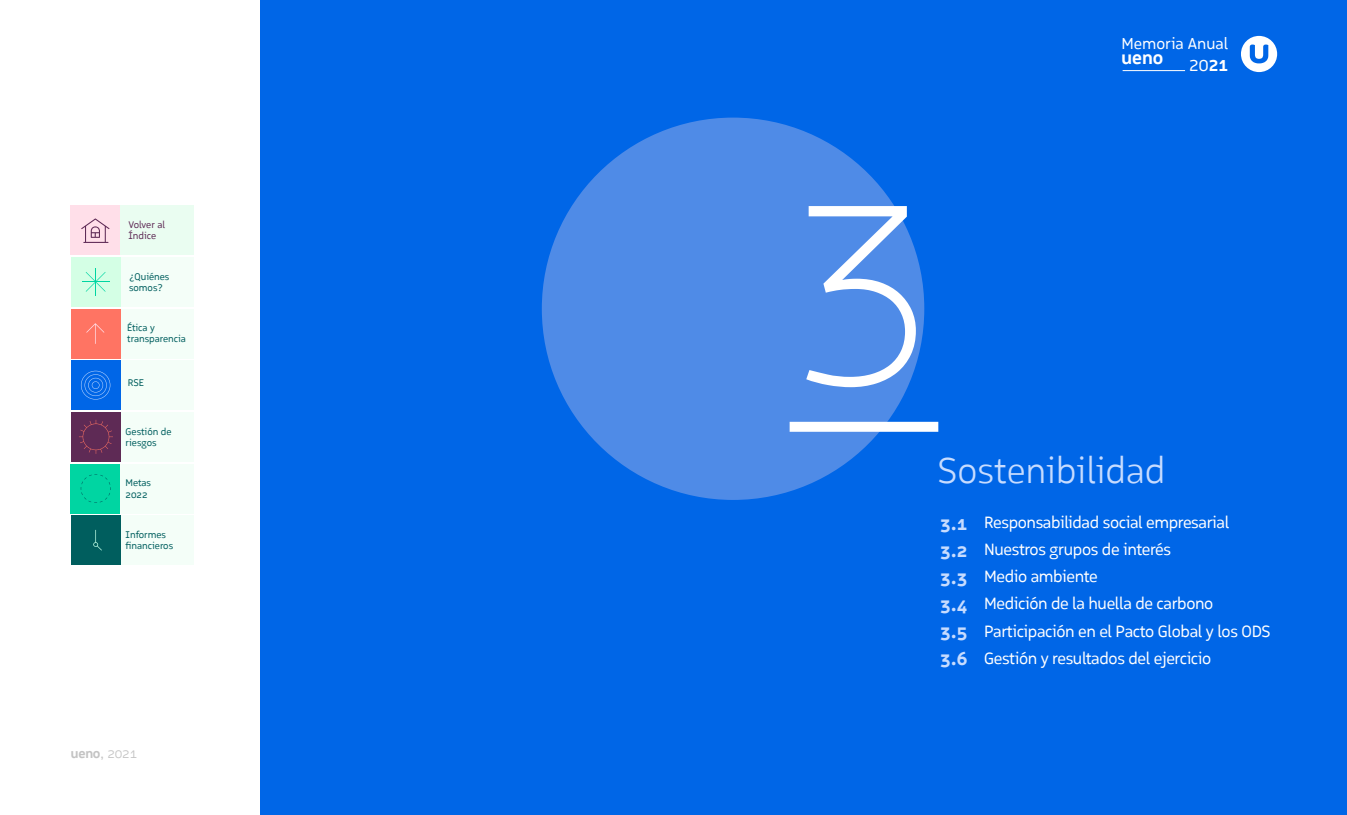
<style>
.page{position:relative;width:1347px;height:815px;background:#fff}
.page>*{position:absolute;margin:0;border:0;box-sizing:border-box;transform-origin:0 0}
.t1{font:100 264px "Ueno Logical";color:#fff}
.t2{font:300 37.12px "Ueno Logical";color:#c7dcff}
.t3{font:700 19.25px/27.1px "Ueno Logical";color:#c7dcff;text-align:justify}
.t4{font:700 19.12px "Ueno Logical";color:#fff}
.t5{font:16.88px/27.1px "Ueno Logical";letter-spacing:-.02em;color:#fff}
.t6{font:16.38px "Ueno Logical";color:#fff}
.t7{font:16.25px "Ueno Logical";color:#fff;scale:1.08 1}
.t8{font:300 13.75px "Ueno Logical";color:#c3c3c3}
.t9{font:10px/11.2px "Ueno Logical";color:#005e5e}
.t10{font:10px/11.2px "Ueno Logical";color:#5e2a55}
.s1{font-weight:700}
</style>
<div class="page">
<div style="left:260px;top:0;width:1086px;height:815px;background:#0066e7"></div>
<div style="left:542px;top:118px;width:382px;height:382px;background:#4f8be7;border-radius:50%"></div>
<hr style="left:1122px;top:70px;width:63px;height:1px;background:#fff">
<svg style="left:1241px;top:36px;width:36px;height:36px"></svg>
<div style="left:120px;top:205px;width:73px;height:50px;background:#eafdf1"></div>
<div style="left:71px;top:205px;width:49px;height:50px;background:#ffdfe9"></div>
<svg style="left:81px;top:218px;width:28px;height:25px"></svg>
<div style="left:120px;top:361px;width:73px;height:49px;background:#f4fef8"></div>
<div style="left:71px;top:361px;width:49px;height:49px;background:#0066e7"></div>
<svg style="left:81px;top:371px;width:29px;height:29px"></svg>
<div style="left:120px;top:257px;width:73px;height:49px;background:#f4fef8"></div>
<div style="left:71px;top:257px;width:49px;height:49px;background:#d4ffe5"></div>
<svg style="left:82px;top:268px;width:27px;height:28px"></svg>
<div style="left:120px;top:412px;width:73px;height:49px;background:#f4fef8"></div>
<div style="left:71px;top:412px;width:49px;height:49px;background:#5e2a55"></div>
<svg style="left:79px;top:420px;width:34px;height:34px"></svg>
<div style="left:120px;top:464px;width:73px;height:49px;background:#f4fef8"></div>
<div style="left:71px;top:464px;width:49px;height:49px;background:#00d5a2"></div>
<svg style="left:81px;top:474px;width:30px;height:29px"></svg>
<div style="left:120px;top:309px;width:73px;height:49px;background:#f4fef8"></div>
<div style="left:71px;top:309px;width:49px;height:49px;background:#ff7463"></div>
<svg style="left:86px;top:323px;width:18px;height:21px"></svg>
<div style="left:120px;top:516px;width:73px;height:49px;background:#f4fef8"></div>
<div style="left:71px;top:516px;width:49px;height:49px;background:#005e5e"></div>
<svg style="left:93px;top:530px;width:9px;height:21px"></svg>
<p class="t10" style="left:128px;top:219px;width:38px">Volver al<br>Índice</p>
<p class="t9" style="left:129px;top:271px;width:42px">¿Quiénes somos?</p>
<p class="t9" style="left:127px;top:322px;width:60px">Ética y transparencia</p>
<p class="t9" style="left:128px;top:377px;width:18px">RSE</p>
<p class="t9" style="left:126px;top:426px;width:47px">Gestión de riesgos</p>
<p class="t9" style="left:125px;top:477px;width:27px">Metas<br>2022</p>
<p class="t9" style="left:126px;top:529px;width:49px">Informes financieros</p>
<p class="t8" style="left:71px;top:745px;width:68px"><span class="s1">ueno</span>, 2021</p>
<h1 class="t1" style="left:790px;top:138px;width:148px">3</h1>
<p class="t6" style="left:1121px;top:33px;width:108px">Memoria Anual</p>
<p class="t4" style="left:1121px;top:45px;width:43px">ueno</p>
<p class="t7" style="left:1189px;top:56px;width:38px">20<span class="s1">21</span></p>
<h2 class="t2" style="left:937px;top:448px;width:229px">Sostenibilidad</h2>
<p class="t3" style="left:940px;top:510px;width:29px">3.1<br>3.2<br>3.3<br>3.4<br>3.5<br>3.6</p>
<p class="t5" style="left:984px;top:509px;width:288px">Responsabilidad social empresarial<br>Nuestros grupos de interés<br>Medio ambiente<br>Medición de la huella de carbono<br>Participación en el Pacto Global y los ODS<br>Gestión y resultados del ejercicio</p>
</div>
